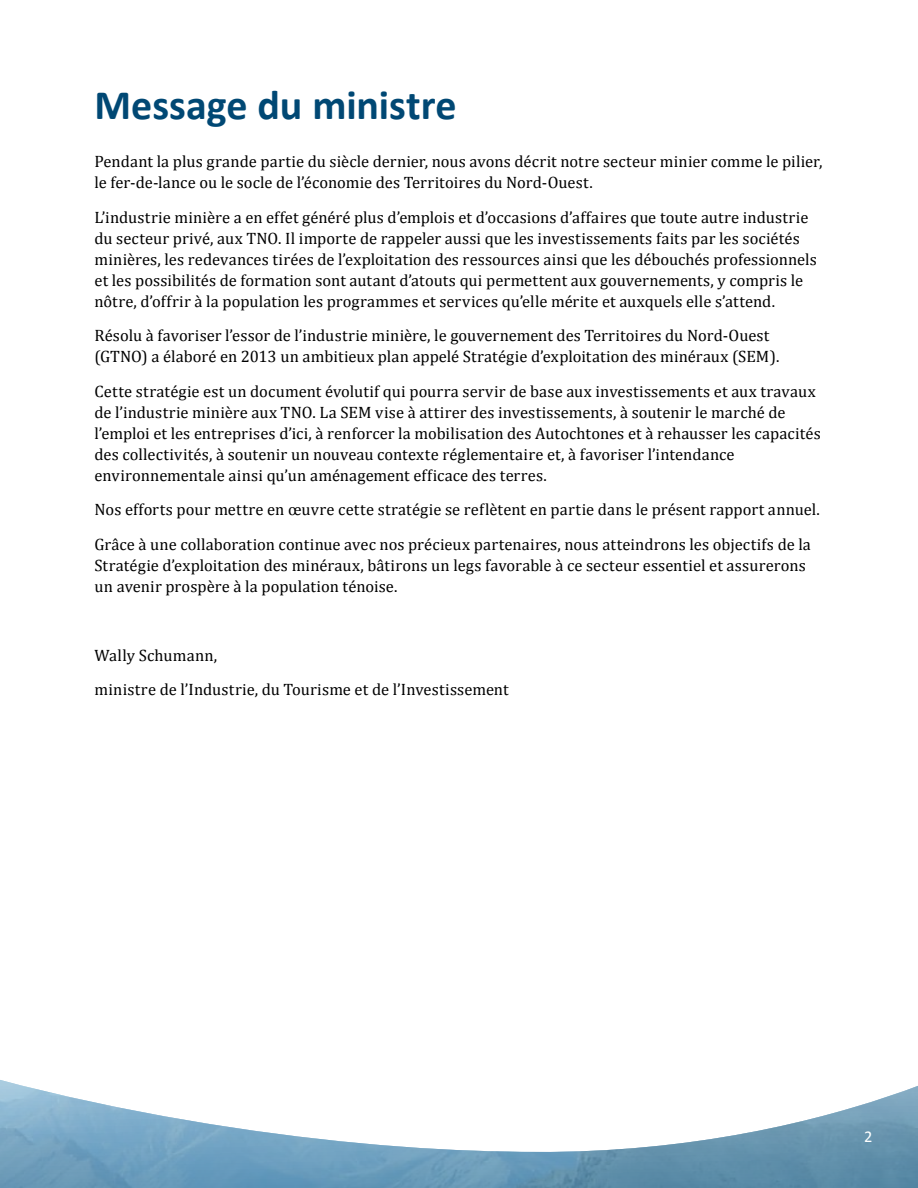
<style>
.page{position:relative;width:918px;height:1188px;background:#fff}
.page>*{position:absolute;margin:0;border:0;box-sizing:border-box;transform-origin:0 0}
.t1{font:700 42px "Calibri";color:#004874}
.t2{font:16.5px/21px "Cambria";letter-spacing:.005em;color:#000}
.t3{font:16.5px "Calibri";color:#fff}
</style>
<div class="page">
<img style="left:0;top:1161px;width:918px;height:27px">
<svg style="left:0;top:1080px;width:918px;height:81px"></svg>
<h1 class="t1" style="left:94px;top:78px;width:364px">Message du ministre</h1>
<p class="t2" style="left:94px;top:151px;width:729px">Pendant la plus grande partie du siècle dernier, nous avons décrit notre secteur minier comme le pilier, le fer-de-lance ou le socle de l’économie des Territoires du Nord-Ouest.</p>
<p class="t2" style="left:94px;top:207px;width:724px">L’industrie minière a en effet généré plus d’emplois et d’occasions d’affaires que toute autre industrie du secteur privé, aux TNO. Il importe de rappeler aussi que les investissements faits par les sociétés minières, les redevances tirées de l’exploitation des ressources ainsi que les débouchés professionnels et les possibilités de formation sont autant d’atouts qui permettent aux gouvernements, y compris le nôtre, d’offrir à la population les programmes et services qu’elle mérite et auxquels elle s’attend.</p>
<p class="t2" style="left:94px;top:325px;width:686px">Résolu à favoriser l’essor de l’industrie minière, le gouvernement des Territoires du Nord-Ouest (GTNO) a élaboré en 2013 un ambitieux plan appelé Stratégie d’exploitation des minéraux (SEM).</p>
<p class="t2" style="left:94px;top:381px;width:728px">Cette stratégie est un document évolutif qui pourra servir de base aux investissements et aux travaux de l’industrie minière aux TNO. La SEM vise à attirer des investissements, à soutenir le marché de l’emploi et les entreprises d’ici, à renforcer la mobilisation des Autochtones et à rehausser les capacités des collectivités, à soutenir un nouveau contexte réglementaire et, à favoriser l’intendance environnementale ainsi qu’un aménagement efficace des terres.</p>
<p class="t2" style="left:94px;top:492px;width:727px;line-height:34.5px">Nos efforts pour mettre en œuvre cette stratégie se reflètent en partie dans le présent rapport annuel.<br>Grâce à une collaboration continue avec nos précieux partenaires, nous atteindrons les objectifs de la</p>
<p class="t2" style="left:94px;top:555px;width:713px">Stratégie d’exploitation des minéraux, bâtirons un legs favorable à ce secteur essentiel et assurerons un avenir prospère à la population ténoise.</p>
<p class="t2" style="left:94px;top:638px;width:416px;line-height:34.5px">Wally Schumann,<br>ministre de l’Industrie, du Tourisme et de l’Investissement</p>
<p class="t3" style="left:864px;top:1126px;width:10px">2</p>
</div>
